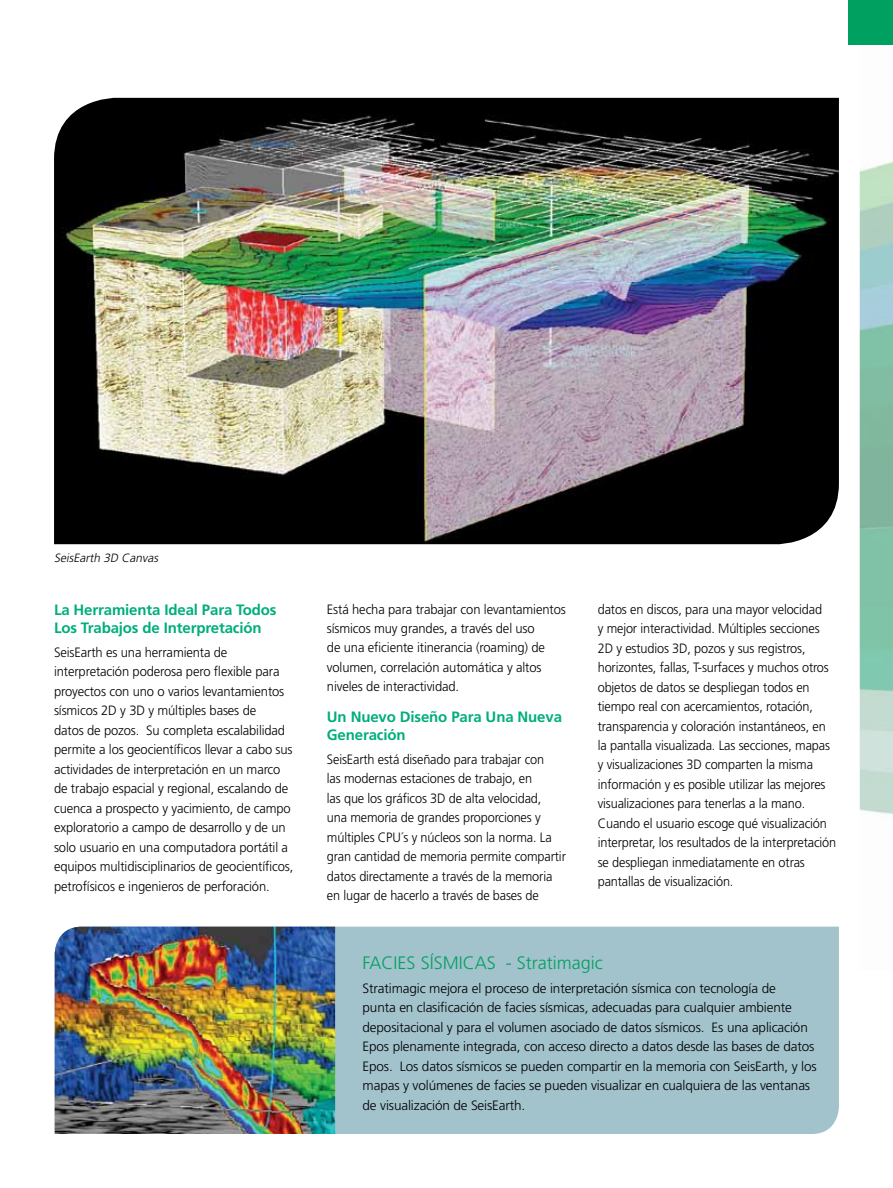
<style>
.page{position:relative;width:893px;height:1188px;background:#fff}
.page>*{position:absolute;margin:0;border:0;box-sizing:border-box;transform-origin:0 0}
.t1{font:300 18px "Frutiger LT Std";color:#00a160}
.t2{font:700 15px/18px "Frutiger LT Std";letter-spacing:-.01em;color:#00ae7b}
.t3{font:300 13.5px/19.5px "Frutiger LT Std";letter-spacing:-.01em;color:#000;scale:.94 1}
.t4{font:300 13.5px/19.5px "Frutiger LT Std";letter-spacing:-.01em;color:#000;scale:.96 1}
.t5{font:300 13.5px/19.5px "Frutiger LT Std";letter-spacing:-.01em;color:#000}
.t6{font:italic 300 12px "Frutiger LT Std";color:#000}
</style>
<div class="page">
<img style="left:859px;top:44px;width:33px;height:771px">
<img style="left:54px;top:98px;width:784px;height:446px">
<div style="left:335px;top:927px;width:503px;height:207px;background:#a2c2cc"></div>
<img style="left:55px;top:927px;width:280px;height:207px">
<div style="left:848px;top:0;width:44px;height:44px;background:#00a160"></div>
<p class="t6" style="left:54px;top:551px;width:108px">SeisEarth 3D Canvas</p>
<p class="t2" style="left:54px;top:601px;width:224px">La Herramienta Ideal Para Todos<br>Los Trabajos de Interpretación</p>
<p class="t4" style="left:54px;top:643px;width:251px">SeisEarth es una herramienta de interpretación poderosa pero flexible para proyectos con uno o varios levantamientos sísmicos 2D y 3D y múltiples bases de<br>datos de pozos. Su completa escalabilidad permite a los geocientíficos llevar a cabo sus actividades de interpretación en un marco de trabajo espacial y regional, escalando de cuenca a prospecto y yacimiento, de campo exploratorio a campo de desarrollo y de un solo usuario en una computadora portátil a equipos multidisciplinarios de geocientíficos, petrofísicos e ingenieros de perforación.</p>
<p class="t4" style="left:327px;top:599px;width:250px">Está hecha para trabajar con levantamientos sísmicos muy grandes, a través del uso<br>de una eficiente itinerancia (roaming) de volumen, correlación automática y altos niveles de interactividad.</p>
<p class="t2" style="left:327px;top:707px;width:236px">Un Nuevo Diseño Para Una Nueva<br>Generación</p>
<p class="t3" style="left:327px;top:749px;width:255px">SeisEarth está diseñado para trabajar con<br>las modernas estaciones de trabajo, en<br>las que los gráficos 3D de alta velocidad,<br>una memoria de grandes proporciones y múltiples CPU´s y núcleos son la norma. La gran cantidad de memoria permite compartir datos directamente a través de la memoria en lugar de hacerlo a través de bases de</p>
<p class="t3" style="left:597px;top:599px;width:255px">datos en discos, para una mayor velocidad<br>y mejor interactividad. Múltiples secciones 2D y estudios 3D, pozos y sus registros, horizontes, fallas, T-surfaces y muchos otros objetos de datos se despliegan todos en tiempo real con acercamientos, rotación, transparencia y coloración instantáneos, en la pantalla visualizada. Las secciones, mapas y visualizaciones 3D comparten la misma información y es posible utilizar las mejores visualizaciones para tenerlas a la mano.<br>Cuando el usuario escoge qué visualización interpretar, los resultados de la interpretación se despliegan inmediatamente en otras pantallas de visualización.</p>
<h1 class="t1" style="left:362px;top:952px;width:241px">FACIES SÍSMICAS - Stratimagic</h1>
<p class="t5" style="left:362px;top:978px;width:455px">Stratimagic mejora el proceso de interpretación sísmica con tecnología de<br>punta en clasificación de facies sísmicas, adecuadas para cualquier ambiente depositacional y para el volumen asociado de datos sísmicos. Es una aplicación Epos plenamente integrada, con acceso directo a datos desde las bases de datos Epos. Los datos sísmicos se pueden compartir en la memoria con SeisEarth, y los mapas y volúmenes de facies se pueden visualizar en cualquiera de las ventanas de visualización de SeisEarth.</p>
</div>
